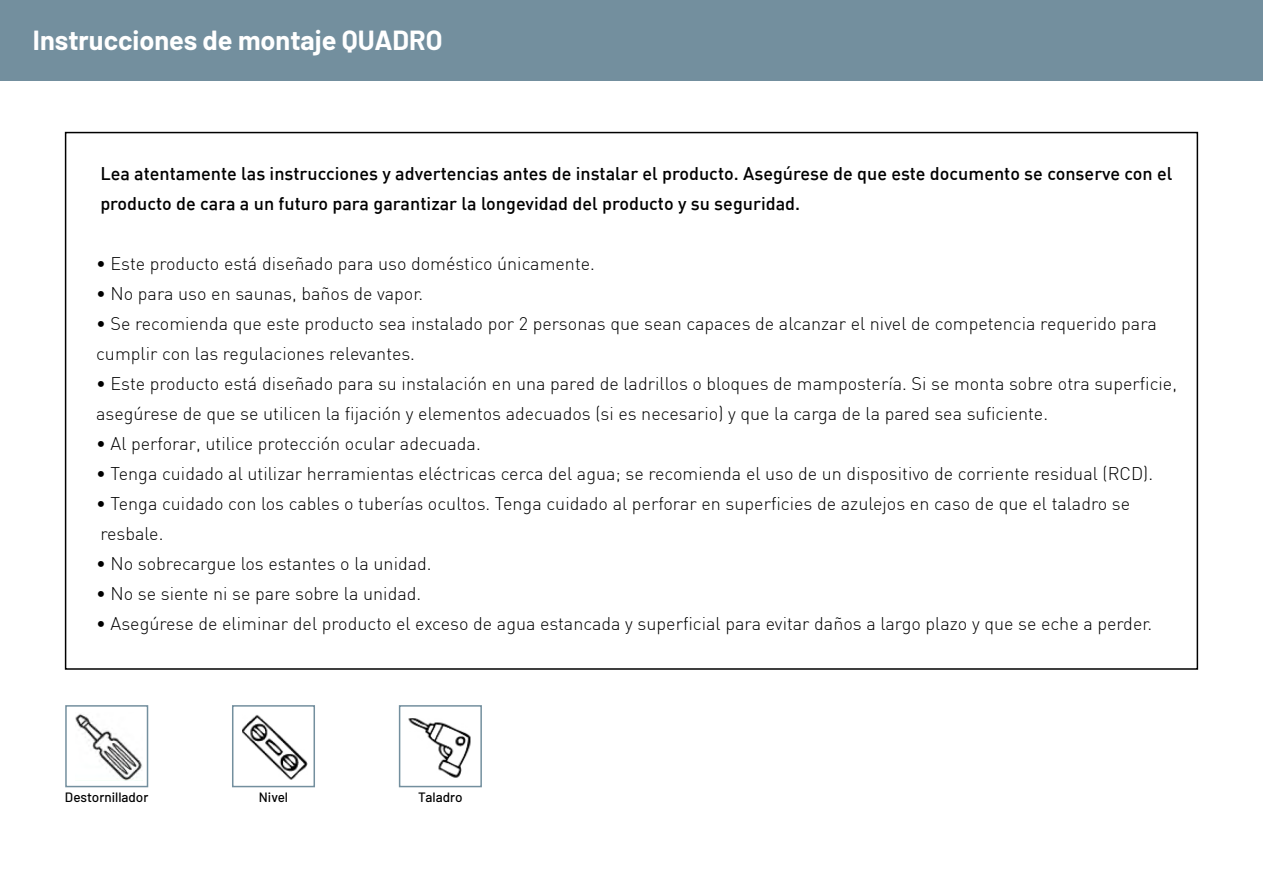
<style>
.page{position:relative;width:1263px;height:893px;background:#fff}
.page>*{position:absolute;margin:0;border:0;box-sizing:border-box;transform-origin:0 0}
.t1{font:700 27px "Barlow";color:#fff}
.t2{font:300 18px/30px "DIN";color:#000}
.t3{font:500 18px/30px "DIN";color:#000}
.t4{font:500 13.5px "Barlow";color:#000}
</style>
<div class="page">
<div style="left:0;top:0;width:1263px;height:81px;background:#738f9e"></div>
<img style="left:75px;top:714px;width:68px;height:66px">
<img style="left:242px;top:714px;width:65px;height:65px">
<img style="left:408px;top:718px;width:63px;height:59px">
<div style="left:65px;top:705px;width:83px;height:82px;border:2px solid #738f9e"></div>
<div style="left:232px;top:705px;width:83px;height:82px;border:2px solid #738f9e"></div>
<div style="left:399px;top:705px;width:83px;height:82px;border:2px solid #738f9e"></div>
<h1 class="t1" style="left:33px;top:21px;width:411px">Instrucciones de montaje QUADRO</h1>
<p class="t3" style="left:100px;top:158px;width:1073px">Lea atentamente las instrucciones y advertencias antes de instalar el producto. Asegúrese de que este documento se conserve con el producto de cara a un futuro para garantizar la longevidad del producto y su seguridad.</p>
<p class="t2" style="left:96px;top:248px;width:500px">• Este producto está diseñado para uso doméstico únicamente.</p>
<p class="t2" style="left:96px;top:278px;width:329px">• No para uso en saunas, baños de vapor.</p>
<p class="t2" style="left:96px;top:308px;width:1062px">• Se recomienda que este producto sea instalado por 2 personas que sean capaces de alcanzar el nivel de competencia requerido para cumplir con las regulaciones relevantes.</p>
<p class="t2" style="left:96px;top:368px;width:1082px">• Este producto está diseñado para su instalación en una pared de ladrillos o bloques de mampostería. Si se monta sobre otra superficie, asegúrese de que se utilicen la fijación y elementos adecuados (si es necesario) y que la carga de la pared sea suficiente.</p>
<p class="t2" style="left:96px;top:428px;width:386px">• Al perforar, utilice protección ocular adecuada.</p>
<p class="t2" style="left:96px;top:458px;width:1058px">• Tenga cuidado al utilizar herramientas eléctricas cerca del agua; se recomienda el uso de un dispositivo de corriente residual (RCD).</p>
<p class="t2" style="left:96px;top:488px;width:1035px">• Tenga cuidado con los cables o tuberías ocultos. Tenga cuidado al perforar en superficies de azulejos en caso de que el taladro se resbale.</p>
<p class="t2" style="left:96px;top:548px;width:337px">• No sobrecargue los estantes o la unidad.</p>
<p class="t2" style="left:96px;top:578px;width:327px">• No se siente ni se pare sobre la unidad.</p>
<p class="t2" style="left:96px;top:608px;width:1058px">• Asegúrese de eliminar del producto el exceso de agua estancada y superficial para evitar daños a largo plazo y que se eche a perder.</p>
<p class="t4" style="left:65px;top:789px;width:85px">Destornillador</p>
<p class="t4" style="left:259px;top:789px;width:31px">Nivel</p>
<p class="t4" style="left:418px;top:789px;width:46px">Taladro</p>
</div>
